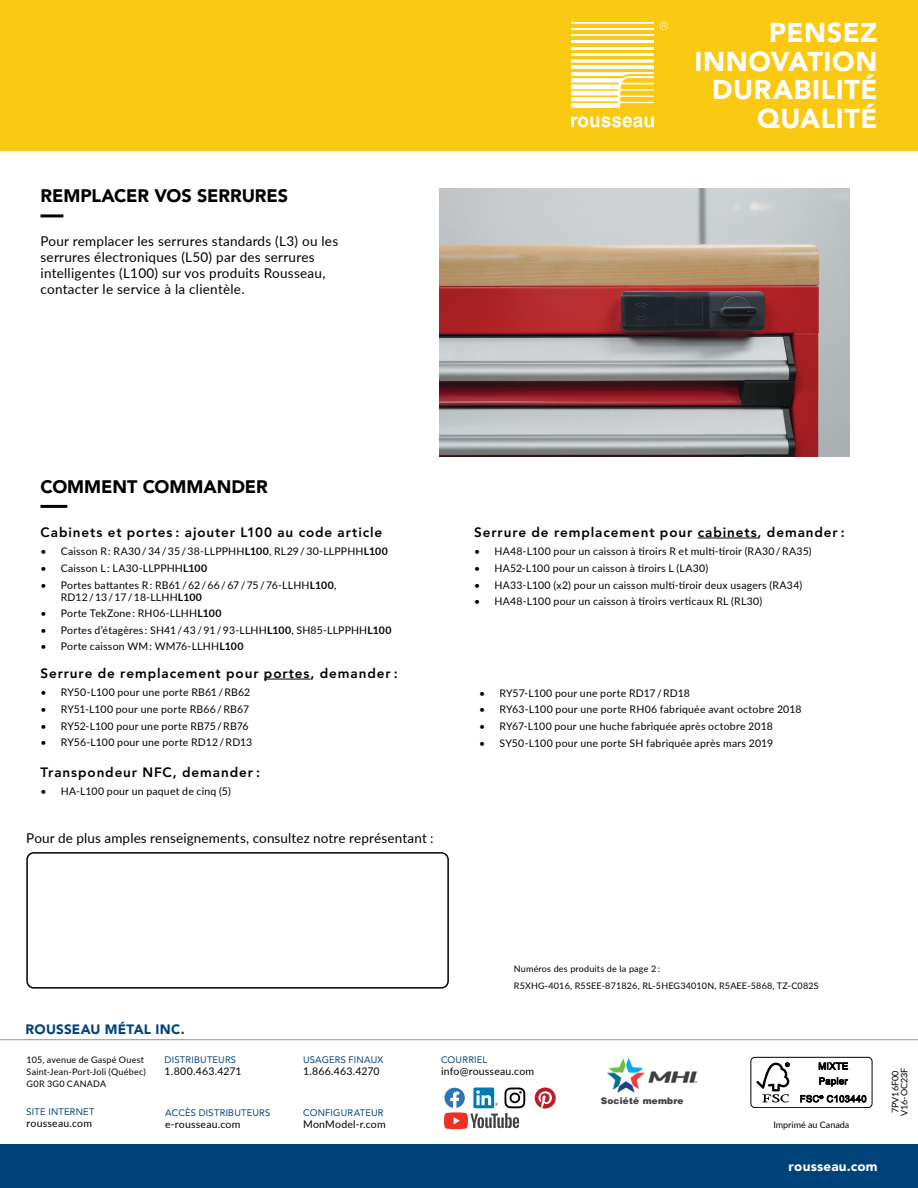
<style>
.page{position:relative;width:918px;height:1188px;background:#fff}
.page>*{position:absolute;margin:0;border:0;box-sizing:border-box;transform-origin:0 0}
.t1{font:900 27px/28.5px "Avenir LT Std";letter-spacing:.025em;color:#fff;text-align:right}
.t2{font:900 18px "Avenir LT Std";letter-spacing:-.005em;color:#000}
.t3{font:13.5px/16.2px "Lato";letter-spacing:.02em;color:#000}
.t4{font:800 13.5px "Avenir LT Std";letter-spacing:.065em;color:#000}
.t5{font:900 13.5px "Avenir LT Std";letter-spacing:.015em;color:#00437b}
.t6{font:900 13.5px "Avenir LT Std";letter-spacing:.015em;color:#fff}
.t7{font:10.5px/12px "Lato";letter-spacing:.02em;color:#000}
.t8{font:9.3px "Avenir LT Std";letter-spacing:.02em;color:#00437b}
.t9{font:9px/12px "Lato";letter-spacing:.02em;color:#000}
.t10{font:9px/9px "Lato";color:#000;text-align:center}
.t11{font:900 9px "Helvetica LT Std";letter-spacing:.02em;color:#414042}
.s1{font-weight:700}
</style>
<div class="page">
<div style="left:0;top:0;width:918px;height:151px;background:#fac913"></div>
<div style="left:0;top:1144px;width:918px;height:44px;background:#00437b"></div>
<hr style="left:917px;top:151px;width:1px;height:168px;background:#fac913">
<img style="left:440px;top:189px;width:410px;height:267px">
<hr style="left:571px;top:22px;width:83px;height:2px;background:#fff">
<hr style="left:571px;top:28px;width:83px;height:2px;background:#fff">
<hr style="left:571px;top:34px;width:83px;height:2px;background:#fff">
<hr style="left:571px;top:41px;width:83px;height:2px;background:#fff">
<hr style="left:571px;top:47px;width:83px;height:2px;background:#fff">
<svg style="left:571px;top:72px;width:83px;height:36px"></svg>
<hr style="left:571px;top:66px;width:83px;height:3px;background:#fff">
<svg style="left:571px;top:53px;width:83px;height:10px"></svg>
<svg style="left:571px;top:116px;width:83px;height:11px"></svg>
<svg style="left:660px;top:22px;width:8px;height:8px"></svg>
<svg style="left:535px;top:1088px;width:21px;height:21px"></svg>
<svg style="left:444px;top:1088px;width:81px;height:41px"></svg>
<img style="left:607px;top:1057px;width:91px;height:36px">
<div style="left:750px;top:1057px;width:122px;height:51px;border:1px solid #000;border-radius:4px"></div>
<svg style="left:756px;top:1063px;width:34px;height:39px"></svg>
<svg style="left:819px;top:1062px;width:29px;height:8px"></svg>
<svg style="left:819px;top:1077px;width:29px;height:10px"></svg>
<svg style="left:800px;top:1095px;width:66px;height:8px"></svg>
<hr style="left:0;top:1039px;width:918px;height:1px;background:#a1abb2">
<hr style="left:40px;top:214px;width:23px;height:3px;background:#000">
<hr style="left:40px;top:505px;width:27px;height:3px;background:#000">
<div style="left:26px;top:852px;width:423px;height:137px;border:2px solid #000;border-radius:7px"></div>
<hr style="left:264px;top:679px;width:46px;height:1px;background:#000">
<hr style="left:698px;top:538px;width:60px;height:1px;background:#000">
<h2 class="t2" style="left:40px;top:185px;width:249px">REMPLACER VOS SERRURES</h2>
<p class="t3" style="left:40px;top:232px;width:299px">Pour remplacer les serrures standards (L3) ou les serrures électroniques (L50) par des serrures intelligentes (L100) sur vos produits Rousseau, contacter le service à la clientèle.</p>
<h1 class="t1" style="left:694px;top:18px;width:185px">PENSEZ<br>INNOVATION<br>DURABILITÉ<br>QUALITÉ</h1>
<h2 class="t2" style="left:40px;top:476px;width:229px">COMMENT COMMANDER</h2>
<p class="t4" style="left:40px;top:524px;width:343px">Cabinets et portes : ajouter L100 au code article</p>
<p class="t7" style="left:40px;top:545px;width:349px">• Caisson R : RA30 / 34 / 35 / 38-LLPPHH<span class="s1">L100</span>, RL29 / 30-LLPPHH<span class="s1">L100</span></p>
<p class="t7" style="left:41px;top:562px;width:168px">• Caisson L : LA30-LLPPHH<span class="s1">L100</span></p>
<p class="t7" style="left:61px;top:578px;width:277px;text-indent:-20px">• Portes battantes R : RB61 / 62 / 66 / 67 / 75 / 76-LLHH<span class="s1">L100</span>,<br>RD12 / 13 / 17 / 18-LLHH<span class="s1">L100</span></p>
<p class="t7" style="left:41px;top:607px;width:183px">• Porte TekZone : RH06-LLHH<span class="s1">L100</span></p>
<p class="t7" style="left:41px;top:623px;width:353px">• Portes d’étagères : SH41 / 43 / 91 / 93-LLHH<span class="s1">L100</span>, SH85-LLPPHH<span class="s1">L100</span></p>
<p class="t7" style="left:41px;top:640px;width:204px">• Porte caisson WM : WM76-LLHH<span class="s1">L100</span></p>
<p class="t4" style="left:40px;top:665px;width:359px">Serrure de remplacement pour portes, demander :</p>
<p class="t7" style="left:40px;top:686px;width:211px">• RY50-L100 pour une porte RB61 / RB62</p>
<p class="t7" style="left:40px;top:703px;width:210px">• RY51-L100 pour une porte RB66 / RB67</p>
<p class="t7" style="left:40px;top:719px;width:210px">• RY52-L100 pour une porte RB75 / RB76</p>
<p class="t7" style="left:40px;top:736px;width:213px">• RY56-L100 pour une porte RD12 / RD13</p>
<p class="t4" style="left:40px;top:764px;width:221px">Transpondeur NFC, demander :</p>
<p class="t7" style="left:40px;top:785px;width:192px">• HA-L100 pour un paquet de cinq (5)</p>
<p class="t3" style="left:26px;top:830px;width:409px">Pour de plus amples renseignements, consultez notre représentant :</p>
<p class="t4" style="left:474px;top:524px;width:372px">Serrure de remplacement pour cabinets, demander :</p>
<p class="t7" style="left:474px;top:545px;width:339px">• HA48-L100 pour un caisson à tiroirs R et multi-tiroir (RA30 / RA35)</p>
<p class="t7" style="left:474px;top:562px;width:236px">• HA52-L100 pour un caisson à tiroirs L (LA30)</p>
<p class="t7" style="left:474px;top:578px;width:330px">• HA33-L100 (x2) pour un caisson multi-tiroir deux usagers (RA34)</p>
<p class="t7" style="left:474px;top:595px;width:290px">• HA48-L100 pour un caisson à tiroirs verticaux RL (RL30)</p>
<p class="t7" style="left:479px;top:686px;width:212px">• RY57-L100 pour une porte RD17 / RD18</p>
<p class="t7" style="left:479px;top:703px;width:324px">• RY63-L100 pour une porte RH06 fabriquée avant octobre 2018</p>
<p class="t7" style="left:479px;top:720px;width:295px">• RY67-L100 pour une huche fabriquée après octobre 2018</p>
<p class="t7" style="left:479px;top:736px;width:295px">• SY50-L100 pour une porte SH fabriquée après mars 2019</p>
<p class="t5" style="left:26px;top:1021px;width:161px">ROUSSEAU MÉTAL INC.</p>
<p class="t9" style="left:27px;top:1053px;width:121px">105, avenue de Gaspé Ouest<br>Saint-Jean-Port-Joli (Québec)<br>G0R 3G0 CANADA</p>
<p class="t8" style="left:165px;top:1054px;width:73px">DISTRIBUTEURS</p>
<p class="t7" style="left:165px;top:1065px;width:78px">1.800.463.4271</p>
<p class="t8" style="left:27px;top:1107px;width:69px">SITE INTERNET</p>
<p class="t7" style="left:27px;top:1117px;width:67px">rousseau.com</p>
<p class="t8" style="left:165px;top:1107px;width:107px">ACCÈS DISTRIBUTEURS</p>
<p class="t7" style="left:165px;top:1117px;width:77px">e-rousseau.com</p>
<p class="t8" style="left:303px;top:1054px;width:82px">USAGERS FINAUX</p>
<p class="t7" style="left:303px;top:1065px;width:78px">1.866.463.4270</p>
<p class="t8" style="left:303px;top:1107px;width:82px">CONFIGURATEUR</p>
<p class="t7" style="left:303px;top:1117px;width:84px">MonModel-r.com</p>
<p class="t9" style="left:514px;top:961px;width:306px;line-height:16.2px">Numéros des produits de la page 2 :<br>R5XHG-4016, R5SEE-871826, RL-5HEG34010N, R5AEE-5868, TZ-C082S</p>
<p class="t8" style="left:441px;top:1054px;width:48px">COURRIEL</p>
<p class="t7" style="left:441px;top:1065px;width:95px">info@rousseau.com</p>
<p class="t10" style="left:890px;top:1116px;width:50px;rotate:-90deg">7PV16F00<br>V16-OC23F</p>
<p class="t11" style="left:601px;top:1095px;width:84px">Société membre</p>
<p class="t10" style="left:773px;top:1120px;width:78px">Imprimé au Canada</p>
<p class="t6" style="left:789px;top:1158px;width:91px">rousseau.com</p>
</div>
